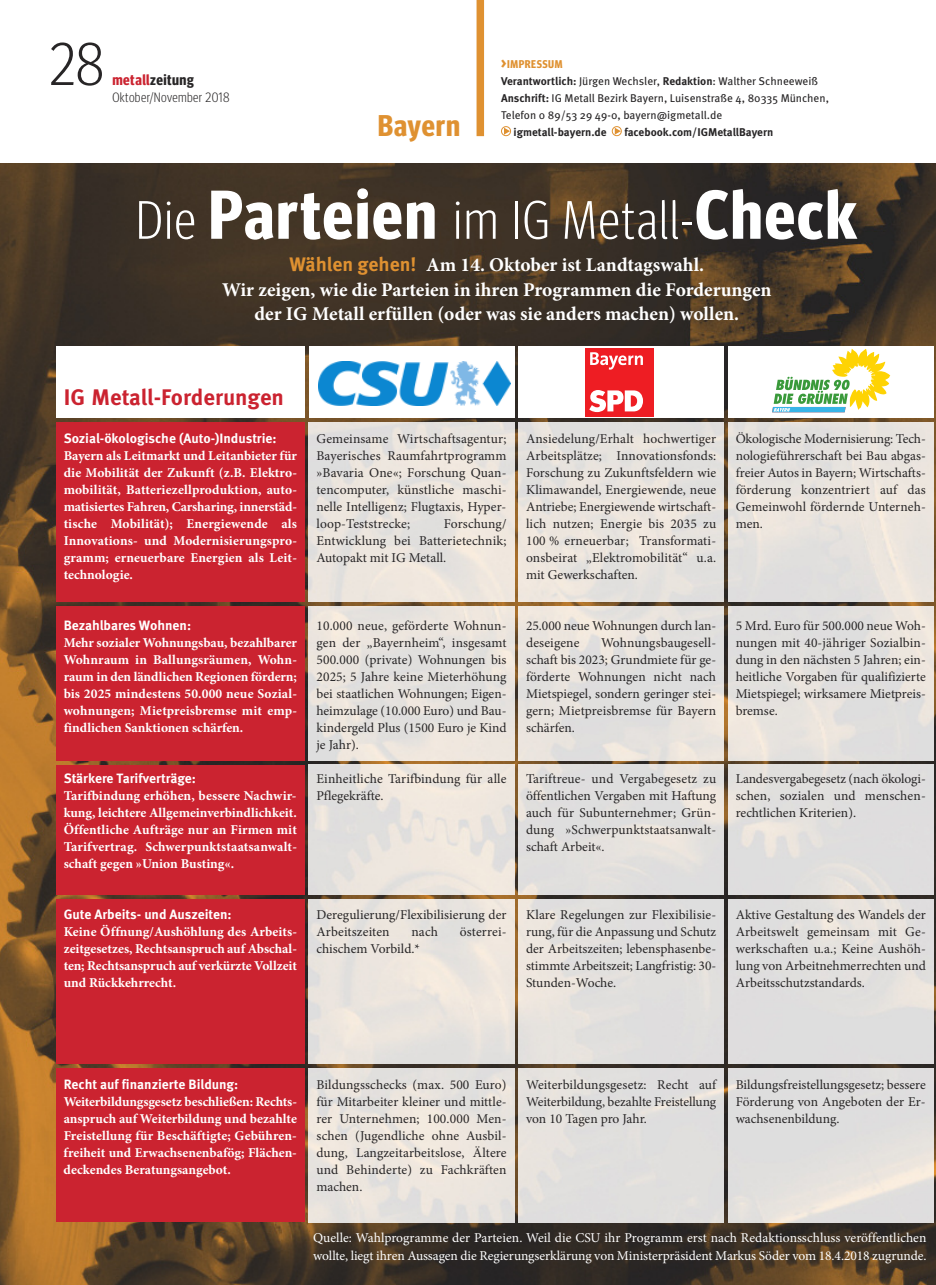
<style>
.page{position:relative;width:936px;height:1285px;background:#fff}
.page>*{position:absolute;margin:0;border:0;box-sizing:border-box;transform-origin:0 0}
.t1{font:300 60px "Meta Headline Cond OT";color:#272526}
.t2{font:300 54px "Meta Headline Cond OT";letter-spacing:.03em;color:#fff}
.t3{font:700 30px "Meta Headline Cond OT";letter-spacing:.03em;color:#df9131}
.t4{font:700 22.5px "Meta OT";color:#cb2330}
.t5{font:700 19.5px/24px "Minion Pro";color:#fff;text-align:center}
.t6{font:700 15px "Meta Headline Cond OT";letter-spacing:.03em;color:#272526}
.t7{font:13.5px/17px "Minion Pro";color:#272526;text-align:justify}
.t8{font:700 13.5px/17px "Minion Pro";color:#fff;text-align:justify}
.t9{font:13.5px/17px "Minion Pro";letter-spacing:-.005em;color:#fff}
.t10{font:700 13.5px "Meta OT";color:#fff}
.t11{font:300 13.5px "Meta Headline Cond OT";letter-spacing:.03em;color:#272526}
.t12{font:11.25px/17px "Meta OT";color:#272526}
.t13{font:700 11.25px "Meta OT";color:#272526}
.t14{font:700 11.25px "Meta Headline Cond OT";letter-spacing:.05em;color:#df9131}
.s1{color:#cb2330}
.s2{font-size:15.75px}
.s3{font-weight:700}
.s4{font-weight:700;font-size:69px}
.s5{font-family:"Meta OT";color:#df9131}
</style>
<div class="page">
<img style="left:0;top:163px;width:935px;height:1121px">
<svg style="left:611px;top:126px;width:10px;height:10px"></svg>
<svg style="left:501px;top:126px;width:10px;height:10px"></svg>
<div style="left:476px;top:0;width:8px;height:136px;background:#df9131"></div>
<div style="left:56px;top:346px;width:248px;height:72px;background:#fff"></div>
<div style="left:309px;top:346px;width:205px;height:72px;background:#fff"></div>
<img style="left:318px;top:361px;width:192px;height:44px">
<div style="left:518px;top:346px;width:205px;height:72px;background:#fff"></div>
<div style="left:585px;top:348px;width:68px;height:68px;background:#ee1d23"></div>
<svg style="left:589px;top:390px;width:54px;height:22px"></svg>
<svg style="left:590px;top:352px;width:53px;height:17px"></svg>
<div style="left:728px;top:346px;width:205px;height:72px;background:#fff"></div>
<svg style="left:772px;top:348px;width:118px;height:64px"></svg>
<div style="left:56px;top:422px;width:248px;height:179px;background:#cb2330"></div>
<img style="left:309px;top:422px;width:205px;height:179px">
<img style="left:518px;top:422px;width:205px;height:179px">
<img style="left:728px;top:422px;width:205px;height:179px">
<div style="left:56px;top:606px;width:248px;height:154px;background:#cb2330"></div>
<img style="left:309px;top:606px;width:205px;height:154px">
<img style="left:518px;top:606px;width:205px;height:154px">
<img style="left:728px;top:606px;width:205px;height:154px">
<div style="left:56px;top:764px;width:248px;height:130px;background:#cb2330"></div>
<img style="left:309px;top:764px;width:205px;height:130px">
<img style="left:518px;top:764px;width:205px;height:130px">
<img style="left:728px;top:764px;width:205px;height:130px">
<div style="left:56px;top:898px;width:248px;height:165px;background:#cb2330"></div>
<img style="left:309px;top:898px;width:205px;height:165px">
<img style="left:518px;top:898px;width:205px;height:165px">
<img style="left:728px;top:898px;width:205px;height:165px">
<div style="left:56px;top:1067px;width:248px;height:154px;background:#cb2330"></div>
<img style="left:309px;top:1067px;width:205px;height:154px">
<div style="left:518px;top:1067px;width:205px;height:154px;background:#e0dfdd"></div>
<img style="left:728px;top:1067px;width:205px;height:154px">
<h1 class="t1" style="left:50px;top:43px;width:56px">28</h1>
<p class="t6" style="left:112px;top:74px;width:83px"><span class="s1">metall</span>zeitung</p>
<p class="t11" style="left:112px;top:93px;width:119px">Oktober/November 2018</p>
<h3 class="t3" style="left:378px;top:115px;width:84px">Bayern</h3>
<p class="t14" style="left:501px;top:60px;width:63px"><span class="s2">&gt;</span>IMPRESSUM</p>
<p class="t12" style="left:501px;top:74px;width:329px"><span class="s3">Verantwortlich:</span> Jürgen Wechsler, <span class="s3">Redaktion</span>: Walther Schneeweiß<br><span class="s3">Anschrift:</span> IG Metall Bezirk Bayern, Luisenstraße 4, 80335 München,<br>Telefon 0 89/53 29 49-0, bayern@igmetall.de</p>
<p class="t13" style="left:513px;top:128px;width:95px">igmetall-bayern.de</p>
<p class="t13" style="left:624px;top:128px;width:150px">facebook.com/IGMetallBayern</p>
<h2 class="t2" style="left:136px;top:201px;width:723px">Die <span class="s4">Parteien</span> im IG Metall-<span class="s4">Check</span></h2>
<h3 class="t5" style="left:222px;top:255px;width:551px"><span class="s5">Wählen gehen!</span> Am 14. Oktober ist Landtagswahl.<br>Wir zeigen, wie die Parteien in ihren Programmen die Forderungen der IG Metall erfüllen (oder was sie anders machen) wollen.</h3>
<h3 class="t4" style="left:64px;top:388px;width:222px">IG Metall-Forderungen</h3>
<p class="t10" style="left:64px;top:432px;width:214px">Sozial-ökologische (Auto-)Industrie:</p>
<p class="t8" style="left:64px;top:448px;width:235px">Bayern als Leitmarkt und Leitanbieter für die Mobilität der Zukunft (z.B. Elektro&shy;mobilität, Batteriezellproduktion, auto&shy;matisiertes Fahren, Carsharing, innerstäd&shy;tische Mobilität); Energiewende als Innovations- und Modernisierungspro&shy;gramm; erneuerbare Energien als Leit&shy;technologie.</p>
<p class="t10" style="left:64px;top:619px;width:129px">Bezahlbares Wohnen:</p>
<p class="t8" style="left:64px;top:635px;width:235px">Mehr sozialer Wohnungsbau, bezahlbarer Wohnraum in Ballungsräumen, Wohn&shy;raum in den ländlichen Regionen fördern; bis 2025 mindestens 50.000 neue Sozial&shy;wohnungen; Mietpreisbremse mit emp&shy;findlichen Sanktionen schärfen.</p>
<p class="t10" style="left:64px;top:772px;width:134px">Stärkere Tarifverträge:</p>
<p class="t8" style="left:64px;top:788px;width:235px">Tarifbindung erhöhen, bessere Nachwir&shy;kung, leichtere Allgemeinverbindlichkeit.<br>Öffentliche Aufträge nur an Firmen mit Tarifvertrag. Schwerpunktstaatsanwalt&shy;schaft gegen »Union Busting«.</p>
<p class="t10" style="left:64px;top:909px;width:169px">Gute Arbeits- und Auszeiten:</p>
<p class="t8" style="left:64px;top:924px;width:235px">Keine Öffnung/Aushöhlung des Arbeits&shy;zeitgesetzes, Rechtsanspruch auf Abschal&shy;ten; Rechtsanspruch auf verkürzte Vollzeit und Rückkehrrecht.</p>
<p class="t7" style="left:316px;top:431px;width:192px">Gemeinsame Wirtschaftsagentur; Bayerisches Raumfahrtprogramm »Bavaria One«; Forschung Quan&shy;tencomputer, künstliche maschi&shy;nelle Intelligenz; Flugtaxis, Hyper&shy;loop-Teststrecke;</p>
<p class="t7" style="left:316px;top:516px;width:192px;text-indent:127px">Forschung/ Entwicklung bei Batterietechnik; Autopakt mit IG Metall.</p>
<p class="t7" style="left:526px;top:431px;width:192px">Ansiedelung/Erhalt hochwertiger Arbeitsplätze; Innovationsfonds:<br>Forschung zu Zukunftsfeldern wie Klimawandel, Energiewende, neue Antriebe; Energiewende wirtschaft&shy;lich nutzen; Energie bis 2035 zu 100 % erneuerbar; Transformati&shy;onsbeirat „Elektromobilität“ u.a. mit Gewerkschaften.</p>
<p class="t7" style="left:735px;top:431px;width:192px">Ökologische Modernisierung: Tech&shy;nologieführerschaft bei Bau abgas&shy;freier Autos in Bayern; Wirtschafts&shy;förderung konzentriert auf das Gemeinwohl fördernde Unterneh&shy;men.</p>
<p class="t7" style="left:316px;top:618px;width:192px">10.000 neue, geförderte Wohnun&shy;gen der „Bayernheim“, insgesamt 500.000 (private) Wohnungen bis 2025; 5 Jahre keine Mieterhöhung bei staatlichen Wohnungen; Eigen&shy;heimzulage (10.000 Euro) und Bau&shy;kindergeld Plus (1500 Euro je Kind je Jahr).</p>
<p class="t7" style="left:526px;top:618px;width:192px">25.000 neue Wohnungen durch lan&shy;deseigene</p>
<p class="t7" style="left:526px;top:635px;width:192px;text-indent:75px">Wohnungsbaugesell&shy;schaft bis 2023; Grundmiete für ge&shy;förderte Wohnungen nicht nach Mietspiegel, sondern geringer stei&shy;gern; Mietpreisbremse für Bayern schärfen.</p>
<p class="t7" style="left:735px;top:618px;width:192px">5 Mrd. Euro für 500.000 neue Woh&shy;nungen mit 40-jähriger Sozialbin&shy;dung in den nächsten 5 Jahren; ein&shy;heitliche Vorgaben für qualifizierte Mietspiegel; wirksamere Mietpreis&shy;bremse.</p>
<p class="t7" style="left:316px;top:771px;width:191px">Einheitliche Tarifbindung für alle<br>Pflegekräfte.</p>
<p class="t7" style="left:526px;top:771px;width:192px">Tariftreue- und Vergabegesetz zu öffentlichen Vergaben mit Haftung auch für Subunternehmer; Grün&shy;dung »Schwerpunktstaatsanwalt&shy;schaft Arbeit«.</p>
<p class="t7" style="left:735px;top:771px;width:192px">Landesvergabegesetz (nach ökologi&shy;schen, sozialen und menschen&shy;rechtlichen Kriterien).</p>
<p class="t7" style="left:316px;top:907px;width:192px">Deregulierung/Flexibilisierung der<br>Arbeitszeiten</p>
<p class="t7" style="left:411px;top:924px;width:28px">nach</p>
<p class="t7" style="left:460px;top:924px;width:48px">österrei-</p>
<p class="t7" style="left:316px;top:941px;width:105px">chischem Vorbild.*</p>
<p class="t7" style="left:526px;top:907px;width:192px">Klare Regelungen zur Flexibilisie&shy;rung, für die Anpassung und Schutz der Arbeitszeiten; lebensphasenbe&shy;stimmte Arbeitszeit; Langfristig: 30- Stunden-Woche.</p>
<p class="t7" style="left:735px;top:907px;width:192px">Aktive Gestaltung des Wandels der Arbeitswelt gemeinsam mit Ge&shy;werkschaften u.a.; Keine Aushöh&shy;lung von Arbeitnehmerrechten und Arbeitsschutzstandards.</p>
<p class="t10" style="left:64px;top:1079px;width:176px">Recht auf finanzierte Bildung:</p>
<p class="t8" style="left:64px;top:1094px;width:235px">Weiterbildungsgesetz beschließen: Rechts&shy;anspruch auf Weiterbildung und bezahlte Freistellung für Beschäftigte; Gebühren&shy;freiheit und Erwachsenenbafög; Flächen&shy;deckendes Beratungsangebot.</p>
<p class="t7" style="left:316px;top:1077px;width:192px">Bildungsschecks (max. 500 Euro) für Mitarbeiter kleiner und mittle&shy;rer Unternehmen; 100.000 Men&shy;schen (Jugendliche ohne Ausbil&shy;dung, Langzeitarbeitslose, Ältere und Behinderte) zu Fachkräften machen.</p>
<p class="t7" style="left:526px;top:1077px;width:191px">Weiterbildungsgesetz: Recht auf Weiterbildung, bezahlte Freistellung von 10 Tagen pro Jahr.</p>
<p class="t7" style="left:735px;top:1077px;width:191px">Bildungsfreistellungsgesetz; bessere Förderung von Angeboten der Er&shy;wachsenenbildung.</p>
<p class="t9" style="left:313px;top:1230px;width:615px">Quelle: Wahlprogramme der Parteien. Weil die CSU ihr Programm erst nach Redaktionsschluss veröffentlichen wollte, liegt ihren Aussagen die Regierungserklärung von Ministerpräsident Markus Söder vom 18.4.2018 zugrunde.</p>
</div>
